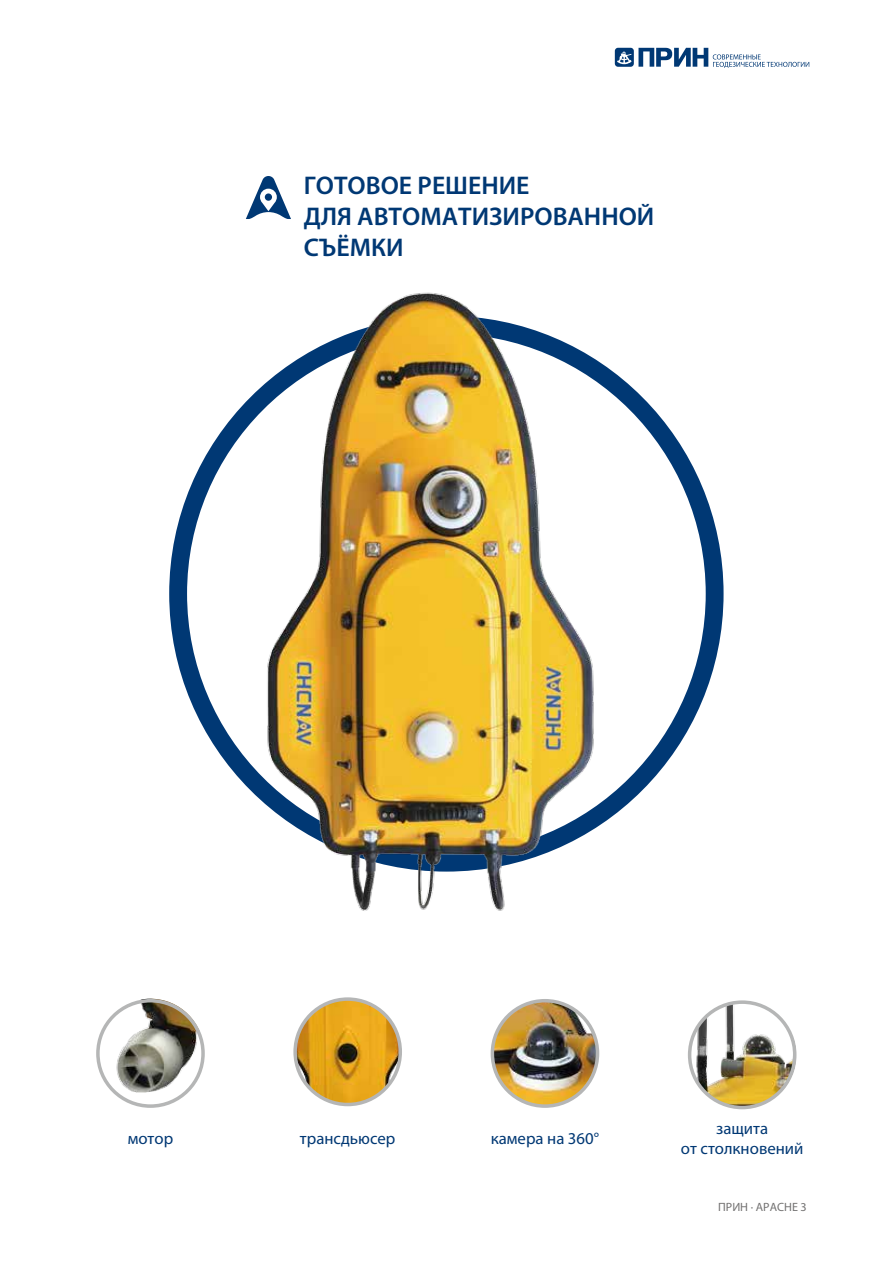
<style>
.page{position:relative;width:893px;height:1263px;background:#fff}
.page>*{position:absolute;margin:0;border:0;box-sizing:border-box;transform-origin:0 0}
.t1{font:600 25.65px/30.8px "Myriad Pro";color:#003874}
.t2{font:16.65px/20px "Myriad Pro";color:#003874;text-align:center}
.t3{font:12px "Myriad Pro";color:#727171}
</style>
<div class="page">
<svg style="left:293px;top:997px;width:109px;height:109px"></svg>
<img style="left:491px;top:999px;width:108px;height:109px">
<img style="left:688px;top:1000px;width:108px;height:109px">
<svg style="left:96px;top:999px;width:109px;height:109px"></svg>
<svg style="left:246px;top:176px;width:45px;height:43px"></svg>
<div style="left:265px;top:193px;width:7px;height:8px;background:#003874;border-radius:50%"></div>
<svg style="left:169px;top:408px;width:555px;height:371px"></svg>
<svg style="left:615px;top:48px;width:194px;height:20px"></svg>
<img style="left:221px;top:292px;width:432px;height:619px">
<h1 class="t1" style="left:304px;top:170px;width:352px">ГОТОВОЕ РЕШЕНИЕ<br>ДЛЯ АВТОМАТИЗИРОВАННОЙ<br>СЪЁМКИ</h1>
<p class="t2" style="left:128px;top:1129px;width:47px">мотор</p>
<p class="t2" style="left:300px;top:1129px;width:97px">трансдьюсер</p>
<p class="t2" style="left:491px;top:1129px;width:110px">камера на 360°</p>
<p class="t2" style="left:681px;top:1119px;width:124px">защита<br>от столкновений</p>
<p class="t3" style="left:718px;top:1200px;width:90px">ПРИН · APACHE 3</p>
</div>
